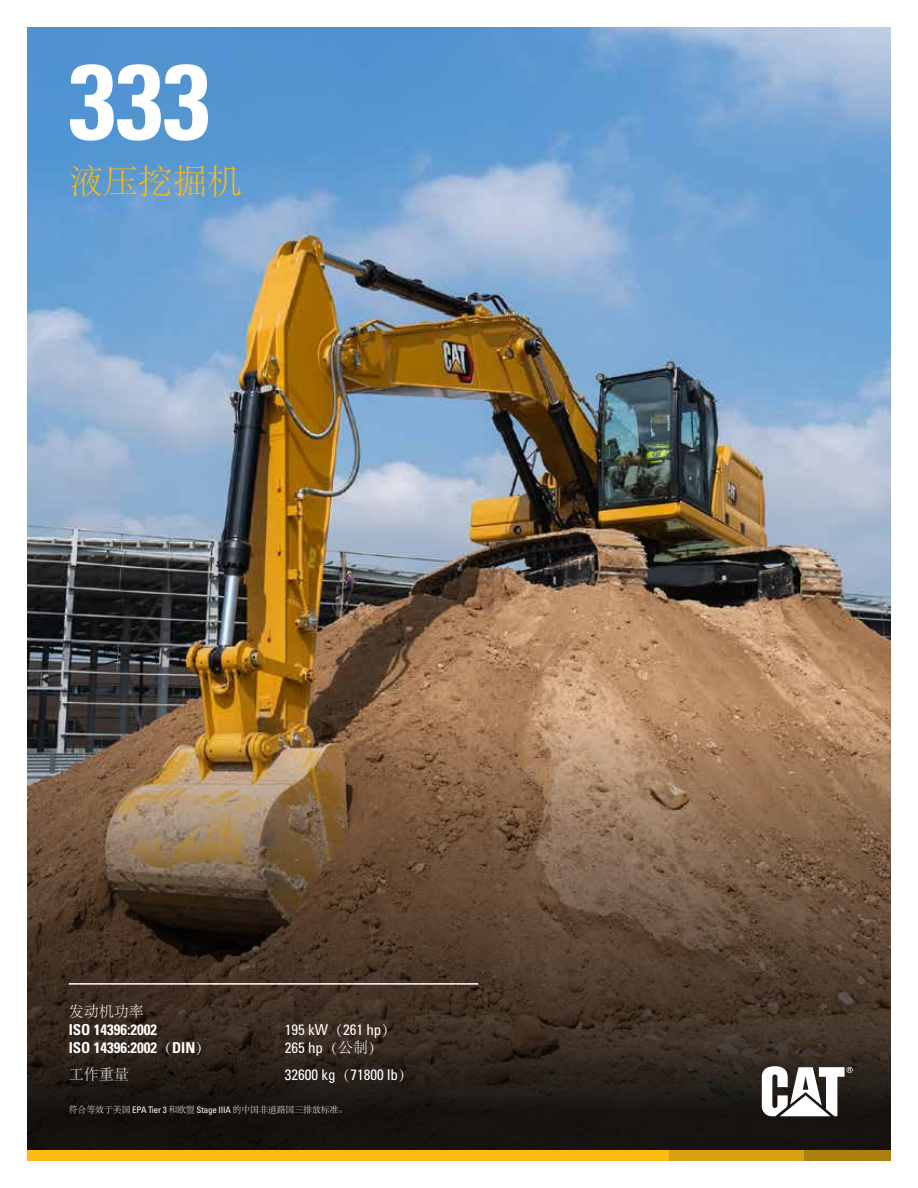
<style>
.page{position:relative;width:918px;height:1188px;background:#fff}
.page>*{position:absolute;margin:0;border:0;box-sizing:border-box;transform-origin:0 0}
.t1{font:106.2px "Univers LTCYR 67 Bold Cond";color:#fff}
.t2{font:300 34.5px "Adobe Song Std";color:#fdba11}
.t3{font:condensed 15px "Univers LTCYR 57";color:#fff}
.t4{font:15px "Univers LTCYR 67 Bold Cond";color:#fff}
.t5{font:300 15px "Adobe Song Std";color:#fff}
.t6{font:300 9px "Adobe Song Std";letter-spacing:-.02em;color:#fff}
.s1{font-family:"Adobe Song Std";font-weight:300;font-stretch:normal}
.s2{font-family:"Adobe Song Std";font-weight:300}
.s3{font-family:"Univers LTCYR 57";font-weight:400;font-stretch:condensed}
</style>
<div class="page">
<img style="left:27px;top:27px;width:864px;height:1124px">
<div style="left:27px;top:1151px;width:641px;height:10px;background:#fdba11"></div>
<div style="left:667px;top:1151px;width:137px;height:10px;background:#d9a011"></div>
<div style="left:804px;top:1151px;width:87px;height:10px;background:#ab7f11"></div>
<svg style="left:762px;top:1066px;width:91px;height:50px"></svg>
<hr style="left:69px;top:983px;width:409px;height:2px;background:#fff">
<h1 class="t1" style="left:69px;top:36px;width:143px">333</h1>
<h2 class="t2" style="left:69px;top:163px;width:174px">液压挖掘机</h2>
<h3 class="t5" style="left:69px;top:1004px;width:76px">发动机功率</h3>
<h3 class="t4" style="left:69px;top:1021px;width:90px">ISO 14396:2002</h3>
<h3 class="t3" style="left:285px;top:1021px;width:113px">195 kW<span class="s1">（</span>261 hp<span class="s1">）</span></h3>
<h3 class="t4" style="left:69px;top:1039px;width:143px">ISO 14396:2002<span class="s2">（</span>DIN<span class="s2">）</span></h3>
<h3 class="t3" style="left:285px;top:1039px;width:100px">265 hp<span class="s1">（公制）</span></h3>
<h3 class="t5" style="left:69px;top:1067px;width:61px">工作重量</h3>
<h3 class="t3" style="left:285px;top:1066px;width:130px">32600 kg<span class="s1">（</span>71800 lb<span class="s1">）</span></h3>
<p class="t6" style="left:69px;top:1105px;width:280px">符合等效于美国 <span class="s3">EPA Tier 3</span> 和欧盟 <span class="s3">Stage IIIA</span> 的中国非道路国三排放标准。</p>
</div>
